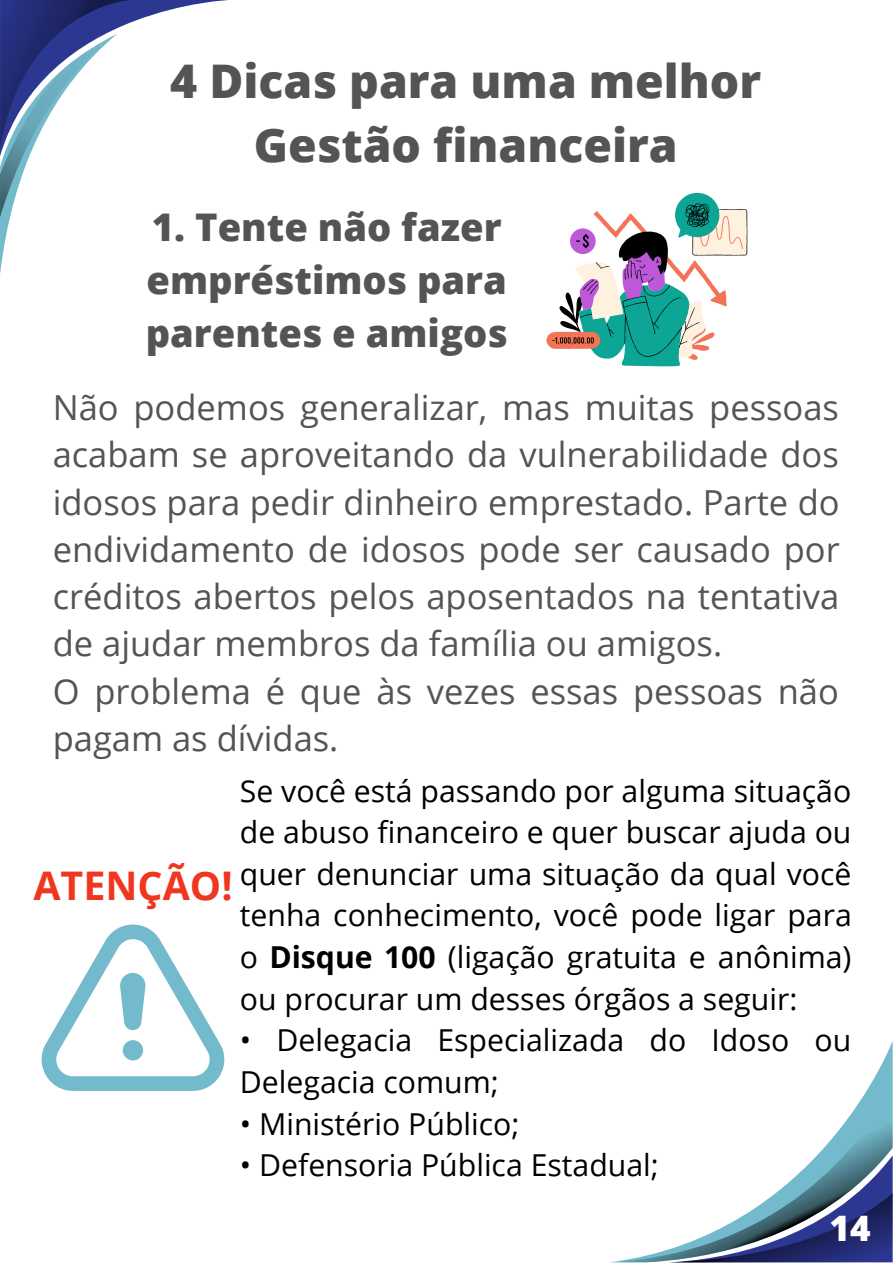
<style>
.page{position:relative;width:893px;height:1264px;background:#fff}
.page>*{position:absolute;margin:0;border:0;box-sizing:border-box;transform-origin:0 0}
.t1{font:800 46.35px/64.1px "Open Sans";color:#545454;text-align:center}
.t2{font:700 39.45px "Open Sans";color:#ef371f}
.t3{font:800 38.1px "Open Sans";color:#545454}
.t4{font:800 35.1px "Open Sans";color:#fff}
.t5{font:34.5px/47.2px "Open Sans";color:#545454;text-align:justify}
.t6{font:30.15px/41.5px "Open Sans";color:#000;text-align:justify}
.s1{font-weight:700}
</style>
<div class="page">
<svg style="left:0;top:0;width:228px;height:274px"></svg>
<svg style="left:869px;top:1043px;width:23px;height:44px"></svg>
<svg style="left:613px;top:1087px;width:279px;height:175px"></svg>
<svg style="left:546px;top:192px;width:201px;height:175px"></svg>
<svg style="left:41px;top:924px;width:184px;height:166px"></svg>
<p class="t1" style="left:170px;top:48px;width:592px">4 Dicas para uma melhor<br>Gestão financeira</p>
<p class="t3" style="left:152px;top:200px;width:351px">1. Tente não fazer</p>
<p class="t3" style="left:146px;top:253px;width:362px">empréstimos para</p>
<p class="t3" style="left:146px;top:306px;width:363px">parentes e amigos</p>
<p class="t5" style="left:53px;top:383px;width:788px">Não podemos generalizar, mas muitas pessoas acabam se aproveitando da vulnerabilidade dos idosos para pedir dinheiro emprestado. Parte do endividamento de idosos pode ser causado por créditos abertos pelos aposentados na tentativa de ajudar membros da família ou amigos.</p>
<p class="t5" style="left:53px;top:666px;width:787px">O problema é que às vezes essas pessoas não pagam as dívidas.</p>
<p class="t2" style="left:33px;top:858px;width:201px">ATENÇÃO!</p>
<p class="t6" style="left:240px;top:769px;width:613px">Se você está passando por alguma situação de abuso financeiro e quer buscar ajuda ou quer denunciar uma situação da qual você tenha conhecimento, você pode ligar para o <span class="s1">Disque 100</span> (ligação gratuita e anônima) ou procurar um desses órgãos a seguir:</p>
<p class="t6" style="left:240px;top:1018px;width:612px">• Delegacia Especializada do Idoso ou<br>Delegacia comum;</p>
<p class="t6" style="left:240px;top:1101px;width:281px">• Ministério Público;</p>
<p class="t6" style="left:240px;top:1143px;width:420px">• Defensoria Pública Estadual;</p>
<p class="t4" style="left:829px;top:1203px;width:43px">14</p>
</div>
